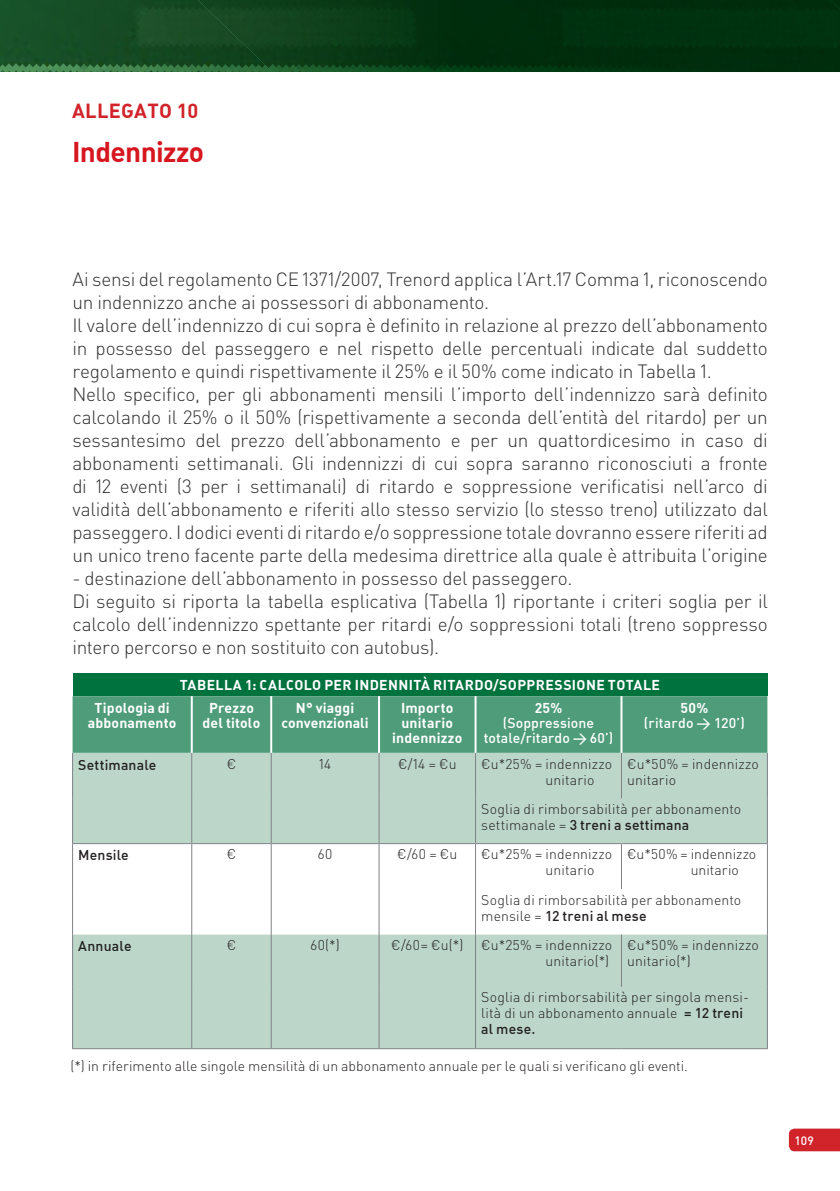
<style>
.page{position:relative;width:840px;height:1191px;background:#fff}
.page>*{position:absolute;margin:0;border:0;box-sizing:border-box;transform-origin:0 0}
.t1{font:700 28px "NGC Din";letter-spacing:-.025em;color:#d7171f}
.t2{font:700 20px "NGC Din";letter-spacing:.015em;color:#d1232a}
.titoletto_CAPITOLO{font:300 19px/23px "NGCDIN";letter-spacing:-.01em;color:#312f30;text-align:justify}
.t3{font:300 14px/16px "NGCDIN";letter-spacing:.01em;color:#231f20}
.t4{font:700 14px/15px "NGC Din";letter-spacing:.015em;color:#fff;text-align:center}
.t5{font:500 14px/15px "NGC Din";letter-spacing:.005em;color:#fff;text-align:center}
.t6{font:500 14px "NGC Din";letter-spacing:.01em;color:#231f20}
.t7{font:500 12px "NGC Din";color:#fff}
.s1{font-weight:700}
.s2{font-family:"NGC Din";font-weight:500}
</style>
<div class="page">
<svg style="left:788px;top:1128px;width:51px;height:23px"></svg>
<div style="left:72px;top:673px;width:695px;height:23px;background:#00723e"></div>
<div style="left:72px;top:696px;width:695px;height:57px;background:#4e9c79"></div>
<div style="left:73px;top:753px;width:693px;height:295px;background:#bcd7ca"></div>
<svg style="left:73px;top:844px;width:693px;height:90px"></svg>
<hr style="left:766px;top:889px;width:1px;height:45px;background:#808285">
<hr style="left:72px;top:753px;width:1px;height:45px;background:#808285">
<hr style="left:191px;top:753px;width:1px;height:45px;background:#808285">
<hr style="left:270px;top:753px;width:1px;height:45px;background:#808285">
<hr style="left:378px;top:753px;width:1px;height:45px;background:#808285">
<hr style="left:475px;top:753px;width:1px;height:45px;background:#808285">
<hr style="left:620px;top:753px;width:1px;height:45px;background:#808285">
<hr style="left:766px;top:753px;width:1px;height:45px;background:#808285">
<hr style="left:72px;top:889px;width:1px;height:45px;background:#808285">
<hr style="left:191px;top:889px;width:1px;height:45px;background:#808285">
<hr style="left:270px;top:889px;width:1px;height:45px;background:#808285">
<hr style="left:378px;top:889px;width:1px;height:45px;background:#808285">
<hr style="left:475px;top:889px;width:1px;height:45px;background:#808285">
<hr style="left:72px;top:934px;width:1px;height:52px;background:#808285">
<hr style="left:191px;top:934px;width:1px;height:52px;background:#808285">
<hr style="left:270px;top:934px;width:1px;height:52px;background:#808285">
<hr style="left:378px;top:934px;width:1px;height:52px;background:#808285">
<hr style="left:475px;top:934px;width:1px;height:52px;background:#808285">
<hr style="left:620px;top:934px;width:1px;height:52px;background:#808285">
<hr style="left:766px;top:934px;width:1px;height:52px;background:#808285">
<hr style="left:191px;top:696px;width:2px;height:57px;background:#fff">
<hr style="left:270px;top:696px;width:2px;height:57px;background:#fff">
<hr style="left:378px;top:696px;width:2px;height:57px;background:#fff">
<hr style="left:474px;top:696px;width:2px;height:57px;background:#fff">
<hr style="left:620px;top:696px;width:2px;height:57px;background:#fff">
<hr style="left:72px;top:798px;width:1px;height:45px;background:#808285">
<hr style="left:72px;top:986px;width:1px;height:62px;background:#808285">
<hr style="left:191px;top:798px;width:1px;height:45px;background:#808285">
<hr style="left:191px;top:986px;width:1px;height:62px;background:#808285">
<hr style="left:270px;top:798px;width:1px;height:45px;background:#808285">
<hr style="left:270px;top:986px;width:1px;height:62px;background:#808285">
<hr style="left:378px;top:798px;width:1px;height:45px;background:#808285">
<hr style="left:378px;top:986px;width:1px;height:62px;background:#808285">
<hr style="left:475px;top:798px;width:1px;height:45px;background:#808285">
<hr style="left:475px;top:986px;width:1px;height:62px;background:#808285">
<hr style="left:766px;top:798px;width:1px;height:45px;background:#808285">
<hr style="left:766px;top:986px;width:1px;height:62px;background:#808285">
<hr style="left:72px;top:844px;width:1px;height:45px;background:#808285">
<hr style="left:72px;top:843px;width:120px;height:1px;background:#808285">
<hr style="left:72px;top:1048px;width:120px;height:1px;background:#808285">
<hr style="left:192px;top:843px;width:79px;height:1px;background:#808285">
<hr style="left:192px;top:1048px;width:79px;height:1px;background:#808285">
<hr style="left:271px;top:843px;width:108px;height:1px;background:#808285">
<hr style="left:271px;top:1048px;width:108px;height:1px;background:#808285">
<hr style="left:379px;top:843px;width:96px;height:1px;background:#808285">
<hr style="left:379px;top:1048px;width:96px;height:1px;background:#808285">
<hr style="left:475px;top:843px;width:146px;height:1px;background:#808285">
<hr style="left:475px;top:1048px;width:146px;height:1px;background:#808285">
<hr style="left:621px;top:1048px;width:146px;height:1px;background:#808285">
<hr style="left:621px;top:843px;width:146px;height:1px;background:#808285">
<hr style="left:191px;top:844px;width:1px;height:45px;background:#808285">
<hr style="left:270px;top:844px;width:1px;height:45px;background:#808285">
<hr style="left:378px;top:844px;width:1px;height:45px;background:#808285">
<hr style="left:475px;top:844px;width:1px;height:45px;background:#808285">
<hr style="left:620px;top:844px;width:1px;height:45px;background:#808285">
<hr style="left:766px;top:844px;width:1px;height:45px;background:#808285">
<svg style="left:0;top:0;width:839px;height:72px;background:#0a3c18"></svg>
<p class="t2" style="left:72px;top:98px;width:128px">ALLEGATO 10</p>
<p class="t1" style="left:72px;top:133px;width:133px">Indennizzo</p>
<p class="titoletto_CAPITOLO" style="left:72px;top:267px;width:696px">Ai sensi del regolamento CE 1371/2007, Trenord applica l’Art.17 Comma 1, riconoscendo un indennizzo anche ai possessori di abbonamento.</p>
<p class="titoletto_CAPITOLO" style="left:72px;top:313px;width:696px">Il valore dell’indennizzo di cui sopra è definito in relazione al prezzo dell’abbonamento in possesso del passeggero e nel rispetto delle percentuali indicate dal suddetto regolamento e quindi rispettivamente il 25% e il 50% come indicato in Tabella 1.</p>
<p class="titoletto_CAPITOLO" style="left:72px;top:382px;width:696px">Nello specifico, per gli abbonamenti mensili l’importo dell’indennizzo sarà definito calcolando il 25% o il 50% (rispettivamente a seconda dell’entità del ritardo) per un sessantesimo del prezzo dell’abbonamento e per un quattordicesimo in caso di abbonamenti settimanali. Gli indennizzi di cui sopra saranno riconosciuti a fronte di 12 eventi (3 per i settimanali) di ritardo e soppressione verificatisi nell’arco di validità dell’abbonamento e riferiti allo stesso servizio (lo stesso treno) utilizzato dal passeggero. I dodici eventi di ritardo e/o soppressione totale dovranno essere riferiti ad un unico treno facente parte della medesima direttrice alla quale è attribuita l’origine</p>
<p class="titoletto_CAPITOLO" style="left:72px;top:566px;width:501px">- destinazione dell’abbonamento in possesso del passeggero.</p>
<p class="titoletto_CAPITOLO" style="left:72px;top:589px;width:696px">Di seguito si riporta la tabella esplicativa (Tabella 1) riportante i criteri soglia per il calcolo dell’indennizzo spettante per ritardi e/o soppressioni totali (treno soppresso intero percorso e non sostituito con autobus).</p>
<p class="t4" style="left:180px;top:677px;width:481px">TABELLA 1: CALCOLO PER INDENNITÀ RITARDO/SOPPRESSIONE TOTALE</p>
<p class="t4" style="left:88px;top:700px;width:90px">Tipologia di abbonamento</p>
<p class="t4" style="left:202px;top:700px;width:59px">Prezzo del titolo</p>
<p class="t4" style="left:281px;top:700px;width:89px">N° viaggi convenzionali</p>
<p class="t4" style="left:392px;top:700px;width:71px">Importo unitario indennizzo</p>
<p class="t5" style="left:483px;top:700px;width:131px"><span class="s1">25%<br></span>(Soppressione totale/ritardo &gt; 60’)</p>
<p class="t5" style="left:643px;top:700px;width:102px"><span class="s1">50%<br></span>(ritardo &gt; 120’)</p>
<p class="t6" style="left:78px;top:755px;width:80px">Settimanale</p>
<p class="t3" style="left:227px;top:755px;width:11px">€</p>
<p class="t3" style="left:319px;top:755px;width:14px">14</p>
<p class="t3" style="left:398px;top:755px;width:60px">€/14 = €u</p>
<p class="t3" style="left:545px;top:755px;width:68px;text-indent:-64px">€u*25% = indennizzo unitario</p>
<p class="t3" style="left:626px;top:755px;width:133px">€u*50% = indennizzo unitario</p>
<p class="t3" style="left:481px;top:800px;width:261px">Soglia di rimborsabilità per abbonamento settimanale = <span class="s2">3 treni a settimana</span></p>
<p class="t6" style="left:78px;top:846px;width:52px">Mensile</p>
<p class="t3" style="left:227px;top:846px;width:11px">€</p>
<p class="t3" style="left:318px;top:846px;width:16px">60</p>
<p class="t3" style="left:397px;top:846px;width:61px">€/60 = €u</p>
<p class="t3" style="left:545px;top:846px;width:68px;text-indent:-64px">€u*25% = indennizzo unitario</p>
<p class="t3" style="left:690px;top:846px;width:67px;text-indent:-64px">€u*50% = indennizzo unitario</p>
<p class="t3" style="left:481px;top:891px;width:261px">Soglia di rimborsabilità per abbonamento mensile = <span class="s2">12 treni al mese</span></p>
<p class="t6" style="left:78px;top:937px;width:55px">Annuale</p>
<p class="t3" style="left:227px;top:936px;width:11px">€</p>
<p class="t3" style="left:310px;top:936px;width:31px">60(*)</p>
<p class="t3" style="left:391px;top:936px;width:73px">€/60= €u(*)</p>
<p class="t3" style="left:481px;top:936px;width:132px;text-align:right">€u*25% = indennizzo unitario(*)</p>
<p class="t3" style="left:626px;top:936px;width:133px">€u*50% = indennizzo unitario(*)</p>
<p class="t3" style="left:481px;top:989px;width:269px">Soglia di rimborsabilità per singola mensi&shy;lità di un abbonamento annuale <span class="s2">= 12 treni al mese.</span></p>
<p class="t3" style="left:71px;top:1057px;width:618px">(*) in riferimento alle singole mensilità di un abbonamento annuale per le quali si verificano gli eventi.</p>
<p class="t7" style="left:794px;top:1132px;width:21px">109</p>
</div>
